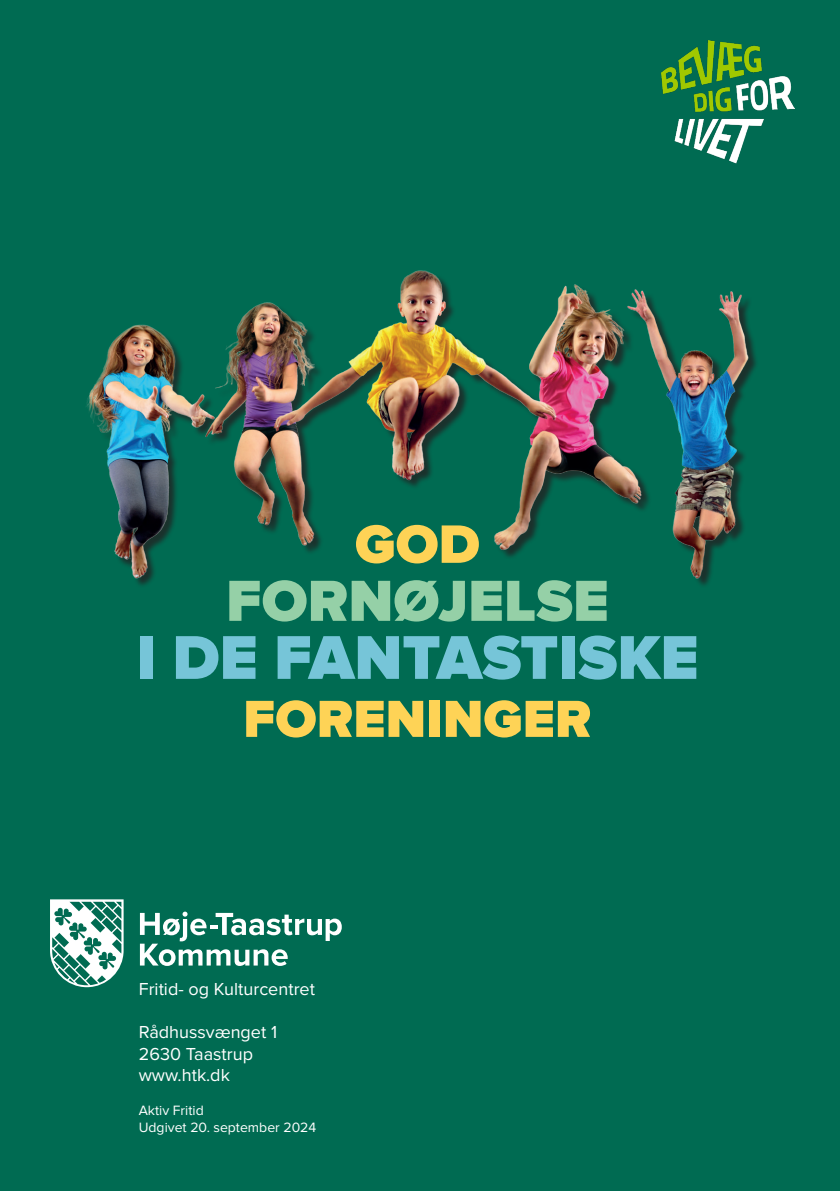
<style>
.page{position:relative;width:840px;height:1191px;background:#fff}
.page>*{position:absolute;margin:0;border:0;box-sizing:border-box;transform-origin:0 0}
.t1{font:900 64px "Proxima Nova";color:#76c5d8}
.t2{font:900 60px "Proxima Nova";color:#95d0a7}
.t3{font:900 56px "Proxima Nova";color:#fed356}
.t4{font:900 54px "Proxima Nova";color:#fed356}
.t5{font:18px "Proxima Nova";color:#fff}
.t6{font:14px "Proxima Nova";color:#fff}
</style>
<div class="page">
<div style="left:0;top:0;width:839px;height:1191px;background:#006b52"></div>
<svg style="left:50px;top:899px;width:73px;height:88px"></svg>
<svg style="left:140px;top:911px;width:201px;height:55px"></svg>
<img style="left:86px;top:270px;width:668px;height:315px">
<img style="left:661px;top:41px;width:133px;height:123px">
<p class="t3" style="left:355px;top:512px;width:126px">GOD</p>
<p class="t2" style="left:226px;top:566px;width:384px">FORNØJELSE</p>
<p class="t1" style="left:136px;top:620px;width:563px">I DE FANTASTISKE</p>
<p class="t4" style="left:243px;top:687px;width:349px">FORENINGER</p>
<p class="t5" style="left:139px;top:978px;width:178px">Fritid- og Kulturcentret</p>
<p class="t5" style="left:139px;top:1021px;width:140px">Rådhussvænget 1</p>
<p class="t5" style="left:139px;top:1043px;width:116px">2630 Taastrup</p>
<p class="t5" style="left:139px;top:1064px;width:93px">www.htk.dk</p>
<p class="t6" style="left:139px;top:1102px;width:66px">Aktiv Fritid</p>
<p class="t6" style="left:139px;top:1118px;width:179px">Udgivet 20. september 2024</p>
</div>
